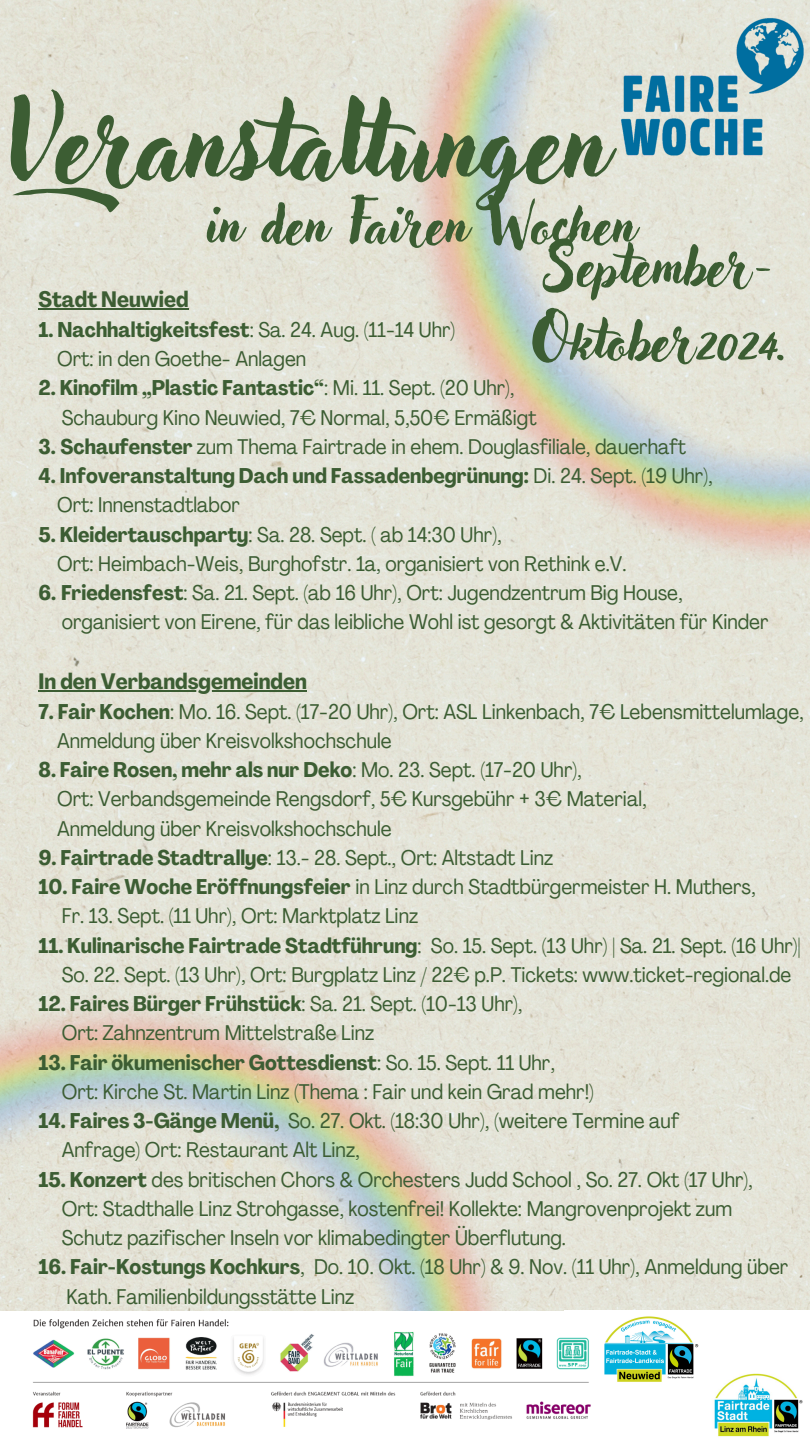
<style>
.page{position:relative;width:810px;height:1440px;background:#fff}
.page>*{position:absolute;margin:0;border:0;box-sizing:border-box;transform-origin:0 0}
.t1{font:104.7px "Adlery Pro Swash";color:#3c5d33}
.t2{font:53.9px/74.9px "Adlery Pro";color:#3c5d33}
.t3{font:700 condensed 22px "Agrandir";color:#3c5d33}
.t4{font:condensed 21px "Agrandir";color:#3c5d33}
.t5{font:700 condensed 21px "Agrandir";color:#3c5d33}
.s1{font-weight:400}
.s2{font-weight:700}
</style>
<div class="page">
<img style="left:0;top:0;width:810px;height:1310px">
<img style="left:0;top:837px;width:688px;height:474px">
<img style="left:244px;top:0;width:566px;height:720px">
<img style="left:620px;top:6px;width:186px;height:150px">
<img style="left:32px;top:1319px;width:559px;height:110px">
<hr style="left:39px;top:308px;width:150px;height:2px;background:#3c5d33">
<hr style="left:39px;top:690px;width:268px;height:2px;background:#3c5d33">
<img style="left:714px;top:1373px;width:89px;height:64px">
<img style="left:604px;top:1316px;width:95px;height:66px">
<h1 class="t1" style="left:10px;top:95px;width:600px">Veranstaltungen</h1>
<h2 class="t2" style="left:206px;top:192px;width:431px">in den Fairen Wochen</h2>
<h2 class="t2" style="left:531px;top:233px;width:259px">September-<br>Oktober2024.</h2>
<p class="t3" style="left:39px;top:290px;width:152px">Stadt Neuwied</p>
<p class="t5" style="left:39px;top:321px;width:418px">1. Nachhaltigkeitsfest<span class="s1">: Sa. 24. Aug. (11-14 Uhr)</span></p>
<p class="t4" style="left:57px;top:350px;width:251px">Ort: in den Goethe- Anlagen</p>
<p class="t5" style="left:39px;top:380px;width:477px">2. Kinofilm „Plastic Fantastic“<span class="s1">: Mi. 11. Sept. (20 Uhr),</span></p>
<p class="t4" style="left:62px;top:409px;width:476px">Schauburg Kino Neuwied, 7€ Normal, 5,50€ Ermäßigt</p>
<p class="t4" style="left:39px;top:438px;width:649px"><span class="s2">3. Schaufenster</span> zum Thema Fairtrade in ehem. Douglasfiliale, dauerhaft</p>
<p class="t5" style="left:39px;top:467px;width:676px">4. Infoveranstaltung Dach und Fassadenbegrünung: <span class="s1">Di. 24. Sept. (19 Uhr),</span></p>
<p class="t4" style="left:57px;top:497px;width:184px">Ort: Innenstadtlabor</p>
<p class="t4" style="left:39px;top:526px;width:465px"><span class="s2">5. Kleidertauschparty</span>: Sa. 28. Sept. ( ab 14:30 Uhr),</p>
<p class="t4" style="left:57px;top:555px;width:571px">Ort: Heimbach-Weis, Burghofstr. 1a, organisiert von Rethink e.V.</p>
<p class="t4" style="left:39px;top:584px;width:646px"><span class="s2">6. Friedensfest</span>: Sa. 21. Sept. (ab 16 Uhr), Ort: Jugendzentrum Big House,</p>
<p class="t4" style="left:62px;top:614px;width:708px">organisiert von Eirene, für das leibliche Wohl ist gesorgt &amp; Aktivitäten für Kinder</p>
<p class="t3" style="left:39px;top:672px;width:270px">In den Verbandsgemeinden</p>
<p class="t4" style="left:39px;top:703px;width:767px"><span class="s2">7. Fair Kochen</span>: Mo. 16. Sept. (17-20 Uhr), Ort: ASL Linkenbach, 7€ Lebensmittelumlage,</p>
<p class="t4" style="left:57px;top:732px;width:336px">Anmeldung über Kreisvolkshochschule</p>
<p class="t5" style="left:39px;top:761px;width:545px">8. Faire Rosen, mehr als nur Deko<span class="s1">: Mo. 23. Sept. (17-20 Uhr),</span></p>
<p class="t4" style="left:57px;top:791px;width:591px">Ort: Verbandsgemeinde Rengsdorf, 5€ Kursgebühr + 3€ Material,</p>
<p class="t4" style="left:57px;top:820px;width:336px">Anmeldung über Kreisvolkshochschule</p>
<p class="t4" style="left:39px;top:849px;width:516px"><span class="s2">9. Fairtrade Stadtrallye</span>: 13.- 28. Sept., Ort: Altstadt Linz</p>
<p class="t4" style="left:39px;top:878px;width:719px"><span class="s2">10. Faire Woche Eröffnungsfeier</span> in Linz durch Stadtbürgermeister H. Muthers,</p>
<p class="t4" style="left:62px;top:908px;width:358px">Fr. 13. Sept. (11 Uhr), Ort: Marktplatz Linz</p>
<p class="t4" style="left:39px;top:937px;width:764px"><span class="s2">11. Kulinarische Fairtrade Stadtführung</span>: So. 15. Sept. (13 Uhr) | Sa. 21. Sept. (16 Uhr)|</p>
<p class="t4" style="left:62px;top:966px;width:731px">So. 22. Sept. (13 Uhr), Ort: Burgplatz Linz / 22€ p.P. Tickets: www.ticket-regional.de</p>
<p class="t5" style="left:39px;top:995px;width:485px">12. Faires Bürger Frühstück<span class="s1">: Sa. 21. Sept. (10-13 Uhr),</span></p>
<p class="t4" style="left:62px;top:1025px;width:314px">Ort: Zahnzentrum Mittelstraße Linz</p>
<p class="t5" style="left:39px;top:1054px;width:518px">13. Fair ökumenischer Gottesdienst<span class="s1">: So. 15. Sept. 11 Uhr,</span></p>
<p class="t4" style="left:62px;top:1083px;width:534px">Ort: Kirche St. Martin Linz (Thema : Fair und kein Grad mehr!)</p>
<p class="t4" style="left:39px;top:1112px;width:642px"><span class="s2">14. Faires 3-Gänge Menü,</span> So. 27. Okt. (18:30 Uhr), (weitere Termine auf</p>
<p class="t4" style="left:62px;top:1142px;width:299px">Anfrage) Ort: Restaurant Alt Linz,</p>
<p class="t4" style="left:39px;top:1171px;width:716px"><span class="s2">15. Konzert</span> des britischen Chors &amp; Orchesters Judd School , So. 27. Okt (17 Uhr),</p>
<p class="t4" style="left:62px;top:1200px;width:672px">Ort: Stadthalle Linz Strohgasse, kostenfrei! Kollekte: Mangrovenprojekt zum</p>
<p class="t4" style="left:62px;top:1229px;width:506px">Schutz pazifischer Inseln vor klimabedingter Überflutung.</p>
<p class="t4" style="left:39px;top:1259px;width:751px"><span class="s2">16. Fair-Kostungs Kochkurs</span>, Do. 10. Okt. (18 Uhr) &amp; 9. Nov. (11 Uhr), Anmeldung über</p>
<p class="t4" style="left:66px;top:1288px;width:289px">Kath. Familienbildungsstätte Linz</p>
</div>
